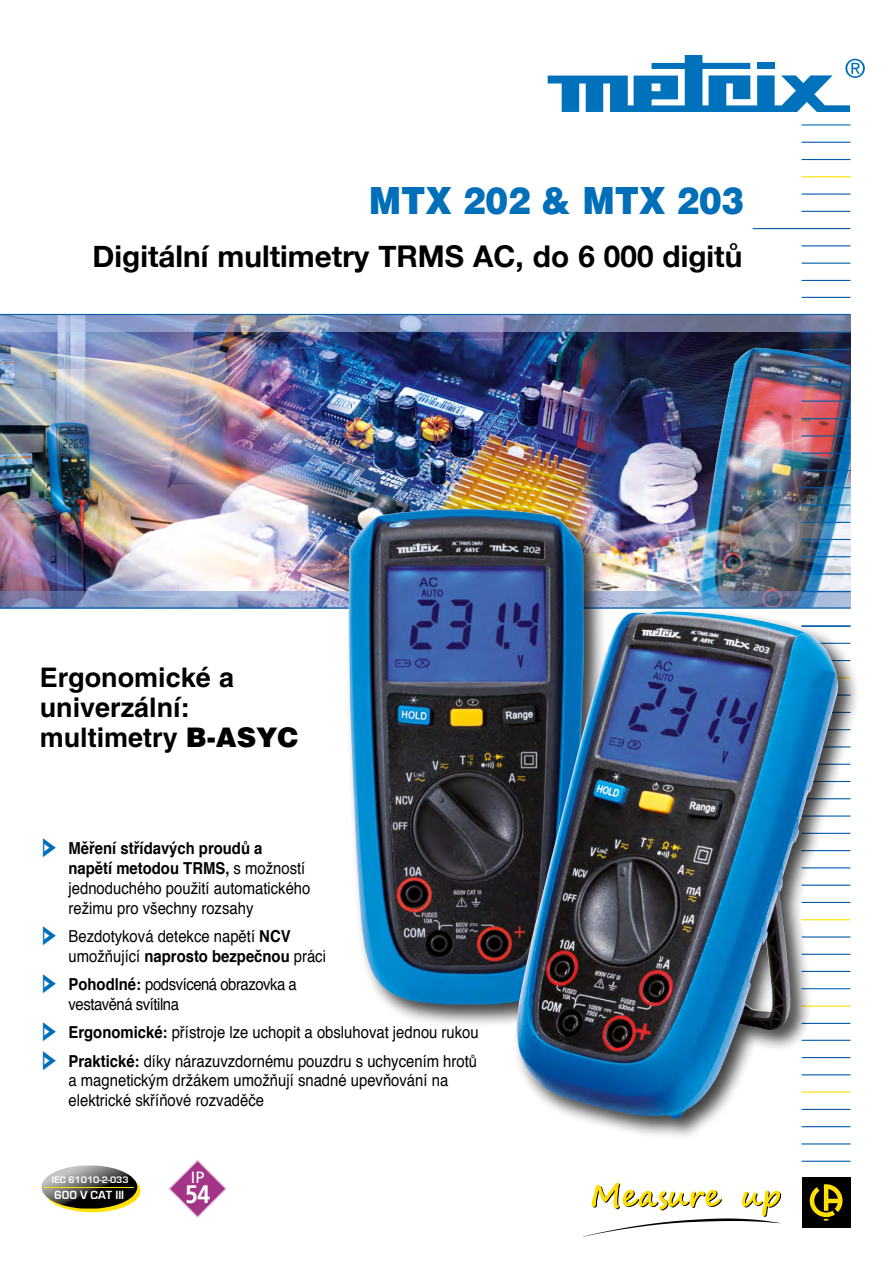
<style>
.page{position:relative;width:893px;height:1263px;background:#fff}
.page>*{position:absolute;margin:0;border:0;box-sizing:border-box;transform-origin:0 0}
.t1{font:900 37.5px "Helvetica LT Std";color:#006fb9;scale:.9 1}
.t2{font:700 30px "Helvetica Neue";color:#000}
.t3{font:700 27px/30px "Helvetica LT Std";color:#000}
.t4{font:700 25.35px "Frutiger LT";color:#fff;scale:.9 1}
.t5{font:16.5px/19.8px "Helvetica";color:#000;scale:.9 1}
.t6{font:16.5px/19.8px "Helvetica";letter-spacing:-.03em;color:#000;scale:.9 1}
.t7{font:16.35px "Frutiger LT";color:#fff}
.t8{font:700 12.15px "Eurostile";color:#fff}
.t9{font:700 9.75px "Eurostile";color:#fff}
.s1{font-weight:900}
.s2{font-family:"Pointers";font-size:21px;color:#006fb9}
.s3{font-weight:700}
</style>
<div class="page">
<img style="left:0;top:332px;width:850px;height:259px">
<svg style="left:0;top:315px;width:850px;height:17px;background:#818eb2"></svg>
<img style="left:700px;top:348px;width:150px;height:243px">
<hr style="left:0;top:314px;width:850px;height:1px;background:#005da9">
<svg style="left:0;top:591px;width:850px;height:16px;background:#8a9bc2"></svg>
<hr style="left:0;top:607px;width:850px;height:1px;background:#005da9">
<hr style="left:801px;top:124px;width:49px;height:2px;background:#006fb9">
<hr style="left:801px;top:142px;width:49px;height:1px;background:#005da9">
<hr style="left:801px;top:159px;width:49px;height:1px;background:#005da9">
<hr style="left:801px;top:176px;width:49px;height:1px;background:#ffe000">
<hr style="left:801px;top:193px;width:49px;height:2px;background:#005da9">
<hr style="left:801px;top:211px;width:49px;height:1px;background:#005da9">
<hr style="left:753px;top:228px;width:97px;height:1px;background:#005da9">
<hr style="left:801px;top:245px;width:49px;height:1px;background:#005da9">
<hr style="left:801px;top:263px;width:49px;height:1px;background:#005da9">
<hr style="left:801px;top:280px;width:49px;height:1px;background:#005da9">
<hr style="left:801px;top:297px;width:49px;height:1px;background:#005da9">
<hr style="left:801px;top:332px;width:49px;height:1px;background:#005da9">
<hr style="left:801px;top:349px;width:49px;height:1px;background:#005da9">
<hr style="left:801px;top:366px;width:49px;height:1px;background:#005da9">
<hr style="left:801px;top:384px;width:49px;height:1px;background:#005da9">
<hr style="left:801px;top:401px;width:49px;height:1px;background:#005da9">
<hr style="left:801px;top:418px;width:49px;height:1px;background:#005da9">
<hr style="left:801px;top:435px;width:49px;height:1px;background:#005da9">
<hr style="left:801px;top:453px;width:49px;height:1px;background:#005da9">
<hr style="left:801px;top:470px;width:49px;height:1px;background:#005da9">
<hr style="left:801px;top:487px;width:49px;height:1px;background:#005da9">
<hr style="left:801px;top:539px;width:49px;height:1px;background:#005da9">
<hr style="left:801px;top:504px;width:49px;height:2px;background:#005da9">
<hr style="left:801px;top:556px;width:49px;height:1px;background:#005da9">
<hr style="left:801px;top:522px;width:49px;height:1px;background:#005da9">
<hr style="left:801px;top:573px;width:49px;height:2px;background:#005da9">
<hr style="left:801px;top:1143px;width:49px;height:1px;background:#005da9">
<hr style="left:801px;top:1161px;width:49px;height:1px;background:#005da9">
<hr style="left:801px;top:591px;width:49px;height:1px;background:#005da9">
<div style="left:802px;top:1177px;width:48px;height:50px;background:#000"></div>
<svg style="left:810px;top:1184px;width:32px;height:36px"></svg>
<svg style="left:583px;top:1182px;width:198px;height:55px"></svg>
<svg style="left:548px;top:55px;width:317px;height:57px"></svg>
<div style="left:344px;top:504px;width:263px;height:524px;background:#000;opacity:.75"></div>
<img style="left:349px;top:509px;width:235px;height:496px">
<div style="left:512px;top:606px;width:349px;height:535px;background:#000;opacity:.75"></div>
<img style="left:515px;top:610px;width:325px;height:509px">
<svg style="left:168px;top:1159px;width:59px;height:59px"></svg>
<svg style="left:45px;top:1169px;width:95px;height:43px"></svg>
<img style="left:41px;top:1165px;width:96px;height:43px">
<hr style="left:45px;top:1187px;width:89px;height:1px;background:#ffe000">
<h1 class="t1" style="left:369px;top:176px;width:418px">MTX 202 &amp; MTX 203</h1>
<p class="t2" style="left:93px;top:232px;width:651px">Digitální multimetry TRMS AC, do 6 000 digitů</p>
<p class="t3" style="left:40px;top:662px;width:196px">Ergonomické a univerzální:</p>
<p class="t3" style="left:40px;top:722px;width:260px">multimetry <span class="s1">B-ASYC</span></p>
<p class="t5" style="left:69px;top:839px;width:270px;text-indent:-26px"><span class="s2">E</span> <span class="s3">Měření střídavých proudů a<br>napětí metodou TRMS,</span> s možností jednoduchého použití automatického režimu pro všechny rozsahy</p>
<p class="t5" style="left:69px;top:927px;width:288px;text-indent:-26px"><span class="s2">E</span> Bezdotyková detekce napětí <span class="s3">NCV </span>umožňující <span class="s3">naprosto bezpečnou</span> práci</p>
<p class="t6" style="left:69px;top:975px;width:255px;text-indent:-26px"><span class="s2">E</span> <span class="s3">Pohodlné:</span> podsvícená obrazovka a vestavěná svítilna</p>
<p class="t5" style="left:43px;top:1023px;width:486px"><span class="s2">E</span> <span class="s3">Ergonomické:</span> přístroje lze uchopit a obsluhovat jednou rukou</p>
<p class="t5" style="left:69px;top:1051px;width:455px;text-indent:-26px"><span class="s2">E</span> <span class="s3">Praktické:</span> díky nárazuvzdornému pouzdru s uchycením hrotů a magnetickým držákem umožňují snadné upevňování na elektrické skříňové rozvaděče</p>
<p class="t9" style="left:52px;top:1174px;width:78px">IEC 61010-2-033</p>
<p class="t7" style="left:191px;top:1167px;width:15px">IP</p>
<p class="t8" style="left:54px;top:1188px;width:72px">600 V CAT III</p>
<h3 class="t4" style="left:185px;top:1179px;width:29px">54</h3>
</div>
